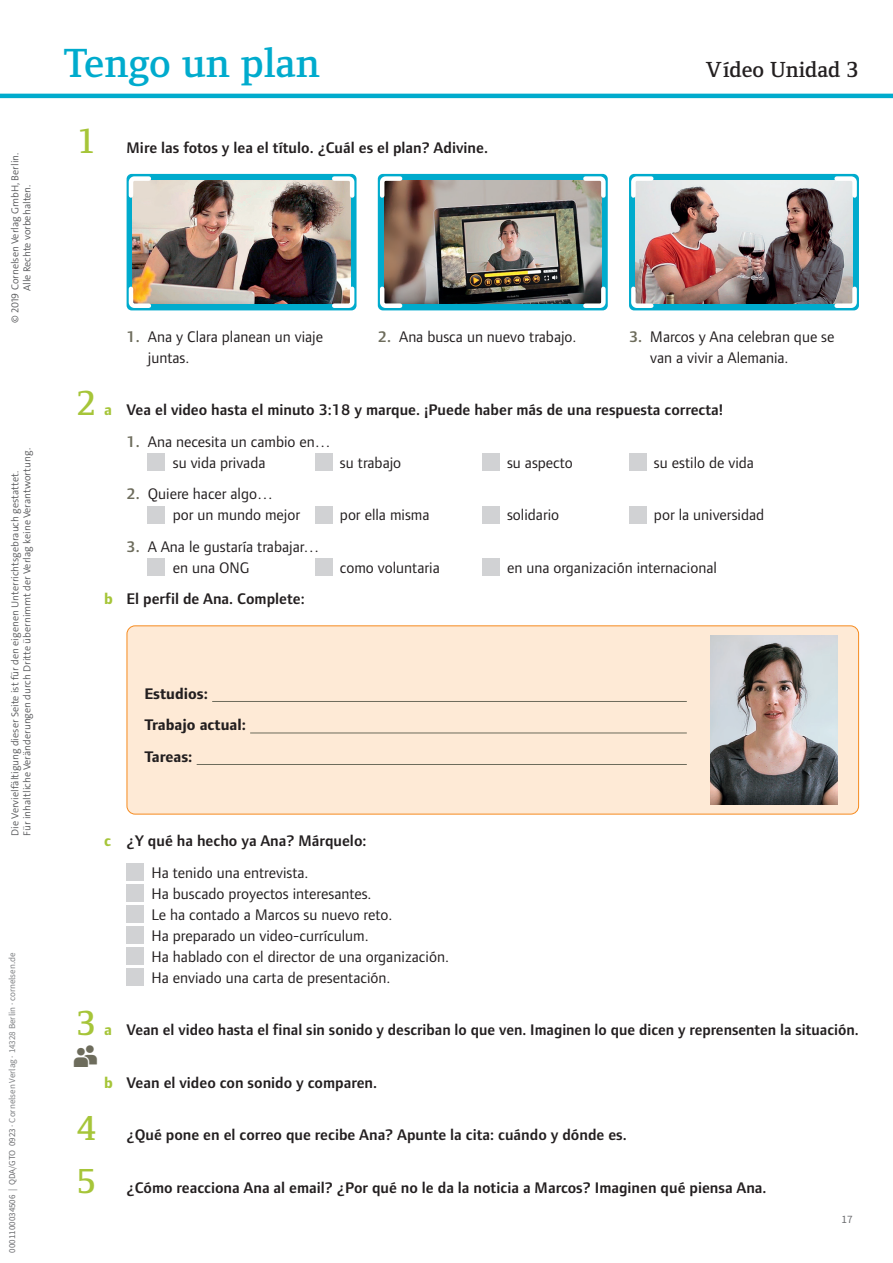
<style>
.page{position:relative;width:893px;height:1263px;background:#fff}
.page>*{position:absolute;margin:0;border:0;box-sizing:border-box;transform-origin:0 0}
.t1{font:600 42px "Foundry Form Serif";color:#00abcd}
.t2{font:600 36px "Foundry Form Serif";color:#a6c539}
.t3{font:600 22.5px "Foundry Form Serif";color:#231f20}
.t4{font:600 16.65px "Foundry Form Sans";color:#231f20}
.t5{font:15.9px/21px "Foundry Form Sans";color:#231f20}
.t6{font:600 15.9px/31.5px "Foundry Form Sans";color:#231f20}
.t7{font:700 15.9px/31.5px "Foundry Form Sans";color:#231f20}
.t8{font:11.25px "CV Source Sans";color:#6c6d70}
.t9{font:10.2px/12px "The Sans LP4 Se Lig";color:#57585a}
.t10{font:9px "CV Source Sans";color:#808285}
.s1{color:#6c6d70}
.s2{font-weight:600;color:#6d6c5c}
.s3{font-weight:700;color:#a6c539}
.s4{font-weight:400}
</style>
<div class="page">
<hr style="left:0;top:94px;width:893px;height:4px;background:#00abcd">
<div style="left:148px;top:454px;width:17px;height:17px;background:#d1d2d4"></div>
<div style="left:315px;top:454px;width:17px;height:17px;background:#d1d2d4"></div>
<div style="left:482px;top:454px;width:17px;height:17px;background:#d1d2d4"></div>
<div style="left:629px;top:454px;width:17px;height:17px;background:#d1d2d4"></div>
<div style="left:148px;top:506px;width:17px;height:17px;background:#d1d2d4"></div>
<div style="left:315px;top:506px;width:17px;height:17px;background:#d1d2d4"></div>
<div style="left:482px;top:506px;width:17px;height:17px;background:#d1d2d4"></div>
<div style="left:629px;top:506px;width:17px;height:17px;background:#d1d2d4"></div>
<div style="left:148px;top:559px;width:17px;height:17px;background:#d1d2d4"></div>
<div style="left:315px;top:559px;width:17px;height:17px;background:#d1d2d4"></div>
<div style="left:482px;top:559px;width:17px;height:17px;background:#d1d2d4"></div>
<div style="left:127px;top:863px;width:17px;height:17px;background:#d1d2d4"></div>
<div style="left:127px;top:884px;width:17px;height:17px;background:#d1d2d4"></div>
<div style="left:127px;top:905px;width:17px;height:17px;background:#d1d2d4"></div>
<div style="left:127px;top:926px;width:17px;height:17px;background:#d1d2d4"></div>
<div style="left:127px;top:947px;width:17px;height:17px;background:#d1d2d4"></div>
<div style="left:127px;top:968px;width:17px;height:17px;background:#d1d2d4"></div>
<img style="left:127px;top:174px;width:230px;height:136px">
<img style="left:378px;top:174px;width:230px;height:136px">
<img style="left:629px;top:174px;width:230px;height:136px">
<div style="left:127px;top:626px;width:732px;height:188px;background:#feead6;border-radius:8px"></div>
<hr style="left:212px;top:701px;width:475px;height:1px;background:#6d6c5c">
<hr style="left:250px;top:733px;width:437px;height:1px;background:#6d6c5c">
<hr style="left:197px;top:764px;width:490px;height:1px;background:#6d6c5c">
<div style="left:127px;top:625px;width:732px;height:189px;border:1px solid #f68b1f;border-radius:8px"></div>
<img style="left:710px;top:636px;width:128px;height:168px">
<p class="t9" style="left:9px;top:323px;width:172px;text-align:center;rotate:-90deg">© 2019 Cornelsen Verlag GmbH, Berlin.<br>Alle Rechte vorbehalten.</p>
<p class="t9" style="left:9px;top:836px;width:389px;rotate:-90deg">Die Vervielfältigung dieser Seite ist für den eigenen Unterrichtsgebrauch gestattet.<br>Für inhaltliche Veränderungen durch Dritte übernimmt der Verlag keine Verantwortung.</p>
<p class="t10" style="left:7px;top:1253px;width:301px;rotate:-90deg"><span class="s1">0001100034506 | QDA/GTO 0923</span> · Cornelsen Verlag · 14328 Berlin · cornelsen.de</p>
<h1 class="t1" style="left:64px;top:39px;width:258px">Tengo un plan</h1>
<h2 class="t2" style="left:76px;top:121px;width:22px">1</h2>
<p class="t6" style="left:127px;top:132px;width:363px">Mire las fotos y lea el título. ¿Cuál es el plan? Adivine.</p>
<h3 class="t3" style="left:706px;top:57px;width:155px">Vídeo Unidad 3</h3>
<h2 class="t2" style="left:76px;top:383px;width:22px">2</h2>
<p class="t5" style="left:148px;top:326px;width:177px;text-indent:-21px"><span class="s2">1.</span> Ana y Clara planean un viaje juntas.</p>
<p class="t5" style="left:378px;top:326px;width:200px"><span class="s2">2.</span> Ana busca un nuevo trabajo.</p>
<p class="t5" style="left:650px;top:326px;width:186px;text-indent:-21px"><span class="s2">3.</span> Marcos y Ana celebran que se van a vivir a Alemania.</p>
<p class="t6" style="left:104px;top:395px;width:621px"><span class="s3">a</span> Vea el video hasta el minuto 3:18 y marque. ¡Puede haber más de una respuesta correcta!</p>
<p class="t5" style="left:173px;top:431px;width:159px;text-indent:-46px"><span class="s2">1.</span> Ana necesita un cambio en… su vida privada</p>
<p class="t5" style="left:340px;top:452px;width:63px">su trabajo</p>
<p class="t5" style="left:507px;top:452px;width:67px">su aspecto</p>
<p class="t5" style="left:654px;top:452px;width:101px">su estilo de vida</p>
<p class="t5" style="left:173px;top:484px;width:129px;text-indent:-46px"><span class="s2">2.</span> Quiere hacer algo…<br>por un mundo mejor</p>
<p class="t5" style="left:340px;top:505px;width:91px">por ella misma</p>
<p class="t5" style="left:507px;top:505px;width:54px">solidario</p>
<p class="t5" style="left:654px;top:505px;width:112px">por la universidad</p>
<p class="t5" style="left:173px;top:536px;width:148px;text-indent:-46px"><span class="s2">3.</span> A Ana le gustaría trabajar… en una ONG</p>
<p class="t4" style="left:77px;top:541px;width:283px">Schauen Sie das Foto an. Was sagen sie?</p>
<p class="t5" style="left:340px;top:557px;width:101px">como voluntaria</p>
<p class="t5" style="left:507px;top:557px;width:211px">en una organización internacional</p>
<p class="t6" style="left:104px;top:584px;width:202px"><span class="s3">b</span> El perfil de Ana. Complete:</p>
<p class="t7" style="left:144px;top:678px;width:103px">Estudios:<br>Trabajo actual:<br>Tareas:</p>
<h2 class="t2" style="left:76px;top:1003px;width:22px">3</h2>
<p class="t6" style="left:152px;top:825px;width:216px;text-indent:-47px"><span class="s3">c</span> ¿Y qué ha hecho ya Ana? Márquelo:<br><span class="s4">Ha tenido una entrevista.</span></p>
<p class="t5" style="left:152px;top:883px;width:299px">Ha buscado proyectos interesantes.<br>Le ha contado a Marcos su nuevo reto.<br>Ha preparado un video-currículum.<br>Ha hablado con el director de una organización.<br>Ha enviado una carta de presentación.</p>
<p class="t6" style="left:104px;top:1014px;width:756px"><span class="s3">a</span> Vean el video hasta el final sin sonido y describan lo que ven. Imaginen lo que dicen y reprensenten la situación.</p>
<p class="t6" style="left:104px;top:1067px;width:274px"><span class="s3">b</span> Vean el video con sonido y comparen.</p>
<h2 class="t2" style="left:76px;top:1108px;width:22px">4</h2>
<h2 class="t2" style="left:76px;top:1160px;width:22px">5</h2>
<p class="t6" style="left:127px;top:1119px;width:502px">¿Qué pone en el correo que recibe Ana? Apunte la cita: cuándo y dónde es.</p>
<p class="t6" style="left:127px;top:1172px;width:641px">¿Cómo reacciona Ana al email? ¿Por qué no le da la noticia a Marcos? Imaginen qué piensa Ana.</p>
<p class="t8" style="left:841px;top:1211px;width:13px">17</p>
</div>
